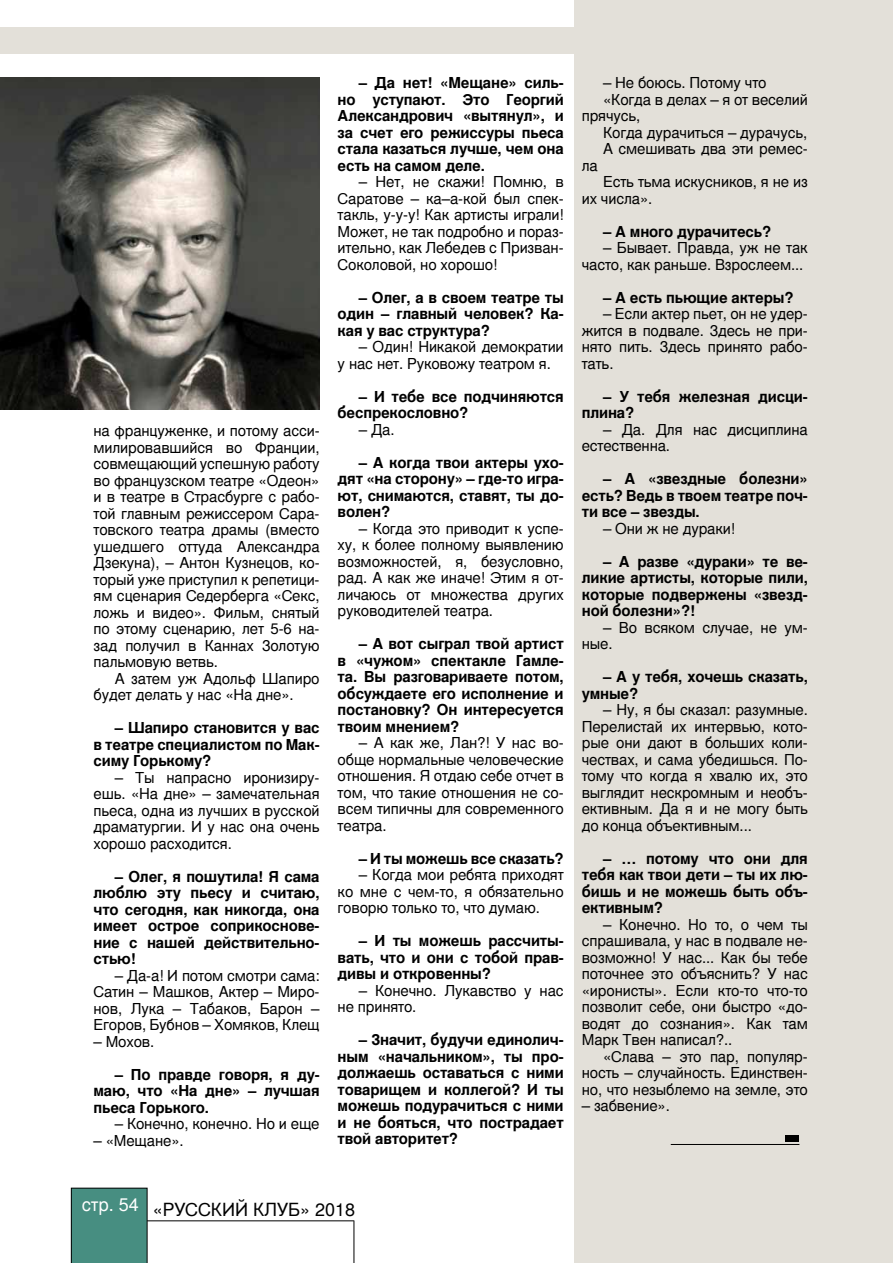
<style>
.page{position:relative;width:893px;height:1263px;background:#fff}
.page>*{position:absolute;margin:0;border:0;box-sizing:border-box;transform-origin:0 0}
.t1{font:18px "Nimbus San LCY";color:#000}
.t2{font:15px/16.5px "Nimbus San LCY";letter-spacing:-.01em;color:#000;text-align:justify}
.t3{font:700 15px/16.5px "Nimbus San LCY";letter-spacing:-.01em;color:#000;text-align:justify}
</style>
<div class="page">
<div style="left:574px;top:0;width:319px;height:1263px;background:#e3e0d9"></div>
<div style="left:0;top:27px;width:893px;height:27px;background:#e3e0d9"></div>
<div style="left:71px;top:1188px;width:76px;height:75px;background:#478e81"></div>
<hr style="left:147px;top:1220px;width:207px;height:1px;background:#000">
<hr style="left:354px;top:1220px;width:1px;height:43px;background:#000">
<img style="left:0;top:77px;width:320px;height:333px">
<div style="left:785px;top:1135px;width:13px;height:6px;background:#000"></div>
<hr style="left:671px;top:1144px;width:128px;height:1px;background:#000">
<p class="t2" style="left:94px;top:422px;width:228px">на француженке, и потому асси&shy;милировавшийся во Франции, совмещающий успешную работу во французском театре «Одеон» и в театре в Страсбурге с рабо&shy;той главным режиссером Сара&shy;товского театра драмы (вместо ушедшего оттуда Александра Дзекуна), – Антон Кузнецов, ко&shy;торый уже приступил к репетици&shy;ям сценария Седерберга «Секс, ложь и видео». Фильм, снятый по этому сценарию, лет 5-6 на&shy;зад получил в Каннах Золотую пальмовую ветвь.</p>
<p class="t2" style="left:94px;top:670px;width:228px;text-indent:21px">А затем уж Адольф Ш апиро будет делать у нас «Н а дне».</p>
<p class="t3" style="left:94px;top:719px;width:228px;text-indent:21px">– Шапиро становится у вас в театре специалистом по Мак&shy;симу Горькому?</p>
<p class="t2" style="left:94px;top:769px;width:228px;text-indent:21px">– Ты напрасно иронизиру&shy;ешь. «На дне» – замечательная пьеса, одна из лучших в русской драматургии. И у нас она очень хорошо расходится.</p>
<p class="t3" style="left:94px;top:868px;width:228px;text-indent:21px">– Олег, я пошутила! Я сама люблю эту пьесу и считаю, что сегодня, как никогда, она имеет острое соприкоснове&shy;ние с нашей действительно&shy;стью!</p>
<p class="t2" style="left:94px;top:967px;width:228px;text-indent:21px">– Да-а! И потом смотри сама:<br>Сатин – Машков, Актер – Миро&shy;нов, Лука – Табаков, Барон – Егоров, Бубнов – Хомяков, Клещ</p>
<p class="t2" style="left:94px;top:1033px;width:62px">– Мохов.</p>
<p class="t3" style="left:94px;top:1066px;width:228px;text-indent:21px">– По правде говоря, я ду&shy;маю, что «На дне» – лучшая пьеса Горького.</p>
<p class="t2" style="left:115px;top:1115px;width:206px">– Конечно, конечно. Но и еще</p>
<p class="t2" style="left:94px;top:1132px;width:92px">– «Мещане».</p>
<p class="t3" style="left:338px;top:75px;width:228px;text-indent:21px">– Да нет! «Мещане» силь&shy;но уступают. Это Георгий Александрович «вытянул», и за счет его режиссуры пьеса стала казаться лучше, чем она есть на самом деле.</p>
<p class="t2" style="left:338px;top:174px;width:228px;text-indent:21px">– Нет, не скажи! Помню, в Саратове – ка–а-кой был спек&shy;такль, у-у-у! Как артисты играли!<br>Может, не так подробно и пораз&shy;ительно, как Лебедев с П ризван-Соколовой, но хорошо!</p>
<p class="t3" style="left:338px;top:289px;width:228px;text-indent:21px">– Олег, а в своем театре ты один – главный человек? Ка&shy;кая у вас структура?</p>
<p class="t2" style="left:338px;top:339px;width:228px;text-indent:21px">– Один! Н икакой демократии у нас нет. Руковожу театром я.</p>
<p class="t3" style="left:338px;top:388px;width:228px;text-indent:21px">– И тебе все подчиняются беспрекословно?</p>
<p class="t2" style="left:359px;top:421px;width:37px">– Да.</p>
<p class="t3" style="left:338px;top:454px;width:228px;text-indent:21px">– А когда твои актеры ухо&shy;дят «на сторону» – где-то игра&shy;ют, снимаются, ставят, ты до&shy;волен?</p>
<p class="t2" style="left:338px;top:520px;width:228px;text-indent:21px">– Когда это приводит к успе&shy;ху, к более полному выявлению возможностей, я, безусловно, рад. А как же иначе! Этим я от&shy;личаюсь от множества других руководителей театра.</p>
<p class="t3" style="left:338px;top:636px;width:228px;text-indent:21px">– А вот сыграл твой артист в «чужом» спектакле Гамле&shy;та. Вы разговариваете потом, обсуждаете его исполнение и постановку? Он интересуется твоим мнением?</p>
<p class="t2" style="left:338px;top:735px;width:228px;text-indent:21px">– А как же, Лан?! У нас во&shy;обще нормальные человеческие отношения. Я отдаю себе отчет в том, что такие отношения не со&shy;всем типичны для современного театра.</p>
<p class="t3" style="left:359px;top:850px;width:206px">– И ты можешь все сказать?</p>
<p class="t2" style="left:338px;top:867px;width:228px;text-indent:21px">– Когда мои ребята приходят ко мне с чем-то, я обязательно говорю только то, что думаю.</p>
<p class="t3" style="left:338px;top:933px;width:228px;text-indent:21px">– И ты можешь рассчиты&shy;вать, что и они с тобой прав&shy;дивы и откровенны?</p>
<p class="t2" style="left:338px;top:982px;width:228px;text-indent:21px">– Конечно. Лукавство у нас не принято.</p>
<p class="t3" style="left:338px;top:1032px;width:228px;text-indent:21px">– Значит, будучи единолич&shy;ным «начальником», ты про&shy;должаешь оставаться с ними товарищем и коллегой? И ты можешь подурачиться с ними и не бояться, что пострадает твой авторитет?</p>
<p class="t2" style="left:603px;top:75px;width:165px">– Не боюсь. Потому что</p>
<p class="t2" style="left:603px;top:91px;width:206px">«Когда в делах – я от веселий</p>
<p class="t2" style="left:582px;top:108px;width:60px">прячусь,</p>
<p class="t2" style="left:603px;top:124px;width:206px">Когда дурачиться – дурачусь,</p>
<p class="t2" style="left:603px;top:141px;width:206px">А смешивать два эти ремес-</p>
<p class="t2" style="left:582px;top:157px;width:18px">ла</p>
<p class="t2" style="left:603px;top:174px;width:206px">Есть тьма искусников, я не из</p>
<p class="t2" style="left:582px;top:190px;width:72px">их числа».</p>
<p class="t3" style="left:603px;top:223px;width:170px">– А много дурачитесь?</p>
<p class="t2" style="left:582px;top:240px;width:228px;text-indent:21px">– Бывает. П равда, уж не так часто, как раньше. Взрослеем...</p>
<p class="t3" style="left:603px;top:289px;width:192px">– А есть пьющие актеры?</p>
<p class="t2" style="left:582px;top:306px;width:228px;text-indent:21px">– Если актер пьет, он не удер&shy;жится в подвале. Здесь не при&shy;нято пить. Здесь принято рабо&shy;тать.</p>
<p class="t3" style="left:582px;top:388px;width:228px;text-indent:21px">– У тебя железная дисци&shy;плина?</p>
<p class="t2" style="left:582px;top:421px;width:228px;text-indent:21px">– Да. Для нас дисциплина естественна.</p>
<p class="t3" style="left:582px;top:471px;width:228px;text-indent:21px">– А «звездные болезни» есть? Ведь в твоем театре поч&shy;ти все – звезды.</p>
<p class="t2" style="left:603px;top:520px;width:133px">– Они ж не дураки!</p>
<p class="t3" style="left:582px;top:553px;width:228px;text-indent:21px">– А разве «дураки» те ве&shy;ликие артисты, которые пили, которые подвержены «звезд&shy;ной болезни»?!</p>
<p class="t2" style="left:582px;top:619px;width:228px;text-indent:21px">– Во всяком случае, не ум&shy;ные.</p>
<p class="t3" style="left:582px;top:669px;width:228px;text-indent:21px">– А у тебя, хочешь сказать, умные?</p>
<p class="t2" style="left:582px;top:702px;width:228px;text-indent:21px">– Ну, я бы сказал: разумные.<br>Перелистай их интервью, кото&shy;рые они дают в больших коли&shy;чествах, и сама убедишься. П о&shy;тому что когда я хвалю их, это выглядит нескромным и необъ&shy;ективным. Да я и не могу быть до конца объективным...</p>
<p class="t3" style="left:582px;top:850px;width:228px;text-indent:21px">– … потому что они для тебя как твои дети – ты их лю&shy;бишь и не можешь быть объ&shy;ективным?</p>
<p class="t2" style="left:582px;top:916px;width:228px;text-indent:21px">– Конечно. Но то, о чем ты спрашивала, у нас в подвале не&shy;возможно! У нас... Как бы тебе поточнее это объяснить? У нас «иронисты». Если кто-то что-то позволит себе, они быстро «до&shy;водят до сознания». Как там Марк Твен написал?..</p>
<p class="t2" style="left:582px;top:1048px;width:228px;text-indent:21px">«Слава – это пар, популяр&shy;ность – случайность. Единствен&shy;но, что незыблемо на земле, это</p>
<p class="t2" style="left:582px;top:1098px;width:90px">– забвение».</p>
<p class="t1" style="left:82px;top:1199px;width:94px"><sup>стр.</sup> <sup>54</sup> «РУССКИЙ</p>
<p class="t1" style="left:253px;top:1199px;width:13px">КЛУБ</p>
<p class="t1" style="left:300px;top:1199px;width:57px">» 2018</p>
</div>
